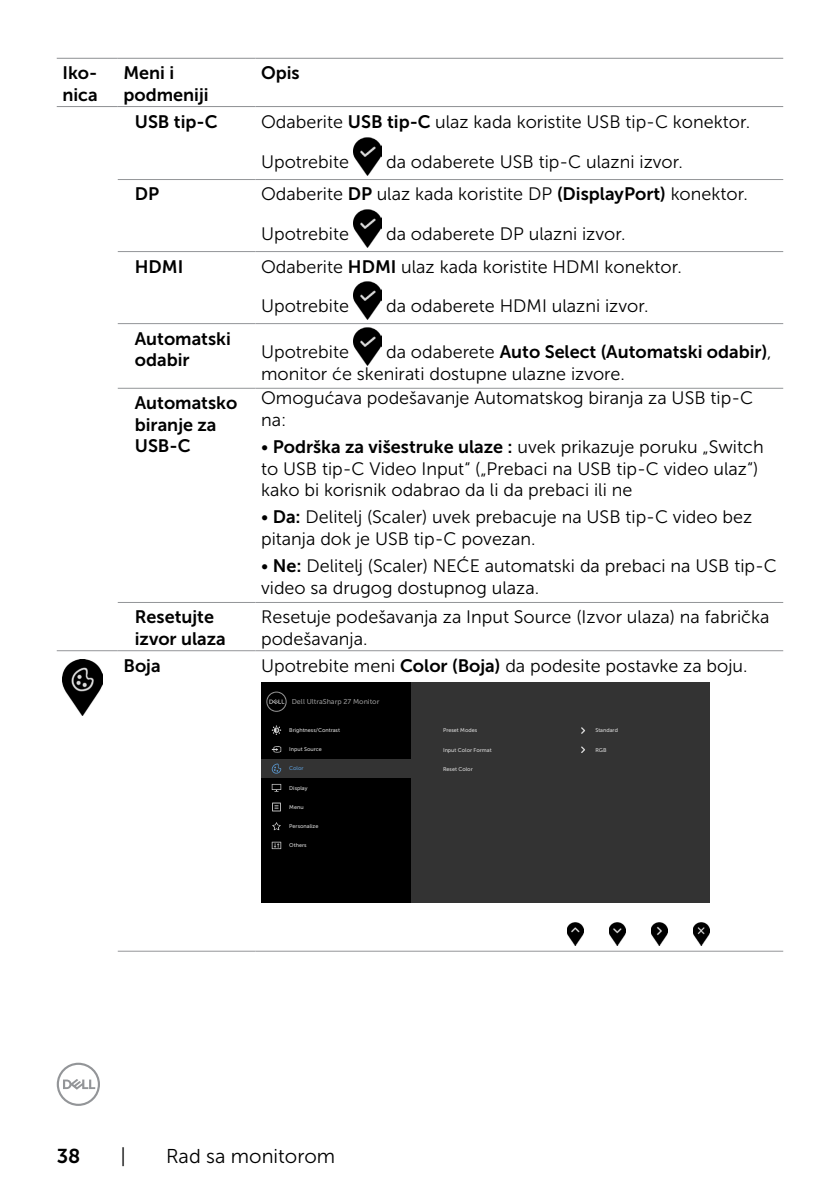
<style>
.page{position:relative;width:840px;height:1191px;background:#fff}
.page>*{position:absolute;margin:0;border:0;box-sizing:border-box;transform-origin:0 0}
.t1{font:20px "Museo Sans For Dell 300";color:#000}
.t2{font:20px "Museo Sans For Dell 700";color:#000}
.Table_Paragraph{font:18px/21.6px "Museo Sans For Dell 300";color:#000}
.Table_Paragraph-Inde{font:18px/21.6px "Museo Sans For Dell 700";color:#000}
.Table_Head{font:18px/21.6px "Museo Sans For Dell 700";color:#000}
.Table_Paragraph-2{font:18px/21.6px "Museo Sans For Dell 700";color:#000}
.t3{font:7px "Museo Sans For Dell 500";color:#939393}
.t4{font:5.4px "Museo Sans For Dell 500";color:#d9d9d9}
.t5{font:5.4px "Museo Sans For Dell 500";color:#5b9bd5}
.s1{font-family:"Museo Sans For Dell 700"}
</style>
<div class="page">
<svg style="left:57px;top:1062px;width:43px;height:44px"></svg>
<hr style="left:57px;top:106px;width:61px;height:1px;background:#939598">
<hr style="left:118px;top:106px;width:137px;height:1px;background:#939598">
<hr style="left:255px;top:106px;width:527px;height:1px;background:#939598">
<hr style="left:118px;top:179px;width:137px;height:1px;background:#939598">
<hr style="left:255px;top:179px;width:527px;height:1px;background:#939598">
<hr style="left:118px;top:251px;width:137px;height:1px;background:#939598">
<hr style="left:255px;top:251px;width:527px;height:1px;background:#939598">
<hr style="left:118px;top:323px;width:137px;height:1px;background:#939598">
<hr style="left:255px;top:323px;width:527px;height:1px;background:#939598">
<hr style="left:118px;top:388px;width:137px;height:1px;background:#939598">
<hr style="left:255px;top:388px;width:527px;height:1px;background:#939598">
<hr style="left:118px;top:602px;width:137px;height:1px;background:#939598">
<hr style="left:255px;top:602px;width:527px;height:1px;background:#939598">
<hr style="left:118px;top:650px;width:137px;height:1px;background:#939598">
<hr style="left:118px;top:951px;width:137px;height:1px;background:#939598">
<hr style="left:255px;top:951px;width:527px;height:1px;background:#939598">
<hr style="left:57px;top:650px;width:61px;height:1px;background:#939598">
<hr style="left:255px;top:650px;width:527px;height:1px;background:#939598">
<hr style="left:57px;top:58px;width:61px;height:1px;background:#939598">
<hr style="left:118px;top:58px;width:137px;height:1px;background:#939598">
<hr style="left:255px;top:58px;width:527px;height:1px;background:#939598">
<img style="left:354px;top:138px;width:27px;height:37px">
<img style="left:354px;top:210px;width:27px;height:37px">
<img style="left:354px;top:282px;width:27px;height:37px">
<img style="left:354px;top:328px;width:27px;height:37px">
<img style="left:62px;top:660px;width:40px;height:55px">
<div style="left:261px;top:682px;width:448px;height:221px;background:#333"></div>
<div style="left:261px;top:682px;width:149px;height:38px;background:#000"></div>
<svg style="left:266px;top:691px;width:20px;height:21px"></svg>
<div style="left:261px;top:740px;width:149px;height:19px;background:#000"></div>
<div style="left:261px;top:778px;width:149px;height:19px;background:#000"></div>
<div style="left:261px;top:797px;width:149px;height:19px;background:#000"></div>
<div style="left:261px;top:816px;width:149px;height:20px;background:#000"></div>
<div style="left:261px;top:836px;width:149px;height:19px;background:#000"></div>
<div style="left:261px;top:855px;width:149px;height:19px;background:#000"></div>
<div style="left:261px;top:874px;width:149px;height:19px;background:#000"></div>
<div style="left:261px;top:893px;width:149px;height:10px;background:#000"></div>
<div style="left:261px;top:720px;width:149px;height:20px;background:#000"></div>
<svg style="left:581px;top:727px;width:3px;height:7px"></svg>
<svg style="left:581px;top:746px;width:3px;height:7px"></svg>
<img style="left:567px;top:922px;width:16px;height:23px">
<img style="left:609px;top:922px;width:16px;height:23px">
<img style="left:651px;top:922px;width:16px;height:23px">
<img style="left:693px;top:922px;width:16px;height:23px">
<svg style="left:271px;top:746px;width:10px;height:6px"></svg>
<svg style="left:271px;top:784px;width:10px;height:7px"></svg>
<svg style="left:272px;top:802px;width:9px;height:9px"></svg>
<svg style="left:272px;top:822px;width:9px;height:8px"></svg>
<svg style="left:271px;top:841px;width:10px;height:8px"></svg>
<svg style="left:271px;top:725px;width:10px;height:10px"></svg>
<svg style="left:271px;top:763px;width:10px;height:11px"></svg>
<p class="Table_Head" style="left:62px;top:62px;width:37px">Iko&shy;nica</p>
<p class="Table_Head" style="left:123px;top:62px;width:87px">Meni i podmeniji</p>
<p class="Table_Head" style="left:261px;top:62px;width:40px">Opis</p>
<p class="Table_Paragraph-Inde" style="left:135px;top:111px;width:84px">USB tip-C</p>
<p class="Table_Paragraph" style="left:261px;top:112px;width:490px">Odaberite <span class="s1">USB tip-C</span> ulaz kada koristite USB tip-C konektor.</p>
<p class="Table_Paragraph" style="left:261px;top:151px;width:89px">Upotrebite</p>
<p class="Table_Paragraph" style="left:386px;top:151px;width:298px">da odaberete USB tip-C ulazni izvor.</p>
<p class="Table_Paragraph-Inde" style="left:135px;top:183px;width:26px">DP</p>
<p class="Table_Paragraph" style="left:261px;top:184px;width:488px">Odaberite <span class="s1">DP</span> ulaz kada koristite DP <span class="s1">(DisplayPort)</span> konektor.</p>
<p class="Table_Paragraph" style="left:261px;top:223px;width:89px">Upotrebite</p>
<p class="Table_Paragraph" style="left:386px;top:223px;width:241px">da odaberete DP ulazni izvor.</p>
<p class="Table_Paragraph-Inde" style="left:135px;top:255px;width:50px">HDMI</p>
<p class="Table_Paragraph" style="left:261px;top:256px;width:422px">Odaberite <span class="s1">HDMI</span> ulaz kada koristite HDMI konektor.</p>
<p class="Table_Paragraph" style="left:261px;top:295px;width:89px">Upotrebite</p>
<p class="Table_Paragraph" style="left:386px;top:295px;width:264px">da odaberete HDMI ulazni izvor.</p>
<p class="Table_Paragraph-Inde" style="left:135px;top:327px;width:98px">Automatski odabir</p>
<p class="Table_Paragraph" style="left:261px;top:341px;width:512px;text-indent:125px">da odaberete <span class="s1">Auto Select (Automatski odabir)</span>, monitor će skenirati dostupne ulazne izvore.</p>
<p class="Table_Paragraph" style="left:261px;top:341px;width:89px">Upotrebite</p>
<p class="Table_Paragraph-Inde" style="left:135px;top:392px;width:104px">Automatsko biranje za<br>USB-C</p>
<p class="Table_Paragraph" style="left:261px;top:387px;width:493px">Omogućava podešavanje Automatskog biranja za USB tip-C na:</p>
<p class="Table_Paragraph" style="left:261px;top:436px;width:504px">• <span class="s1">Podrška za višestruke ulaze :</span> uvek prikazuje poruku „Switch to USB tip-C Video Input“ („Prebaci na USB tip-C video ulaz“) kako bi korisnik odabrao da li da prebaci ili ne</p>
<p class="Table_Paragraph" style="left:261px;top:506px;width:492px">• <span class="s1">Da:</span> Delitelj (Scaler) uvek prebacuje na USB tip-C video bez pitanja dok je USB tip-C povezan.</p>
<p class="Table_Paragraph" style="left:261px;top:555px;width:517px">• <span class="s1">Ne:</span> Delitelj (Scaler) NEĆE automatski da prebaci na USB tip-C video sa drugog dostupnog ulaza.</p>
<p class="Table_Paragraph-2" style="left:135px;top:606px;width:93px">Resetujte izvor ulaza</p>
<p class="Table_Paragraph" style="left:261px;top:606px;width:509px">Resetuje podešavanja za Input Source (Izvor ulaza) na fabrička podešavanja.</p>
<p class="Table_Paragraph-2" style="left:123px;top:654px;width:39px">Boja</p>
<p class="Table_Paragraph" style="left:261px;top:655px;width:488px">Upotrebite meni <span class="s1">Color (Boja)</span> da podesite postavke za boju.</p>
<p class="t3" style="left:292px;top:697px;width:89px">Dell UltraSharp 27 Monitor</p>
<p class="t4" style="left:289px;top:727px;width:52px">Brightness/Contrast</p>
<p class="t5" style="left:289px;top:765px;width:16px">Color</p>
<p class="t4" style="left:289px;top:784px;width:20px">Display</p>
<p class="t4" style="left:595px;top:727px;width:24px">Standard</p>
<p class="t4" style="left:595px;top:746px;width:13px">RGB</p>
<p class="t4" style="left:443px;top:727px;width:36px">Preset Modes</p>
<p class="t4" style="left:443px;top:766px;width:31px">Reset Color</p>
<p class="t4" style="left:289px;top:746px;width:34px">Input Source</p>
<p class="t4" style="left:443px;top:746px;width:50px">Input Color Format</p>
<p class="t4" style="left:289px;top:804px;width:16px">Menu</p>
<p class="t4" style="left:289px;top:823px;width:31px">Personalize</p>
<p class="t4" style="left:289px;top:842px;width:19px">Others</p>
<p class="t2" style="left:57px;top:1144px;width:25px">38</p>
<p class="t1" style="left:120px;top:1145px;width:7px">|</p>
<p class="t1" style="left:166px;top:1145px;width:170px">Rad sa monitorom</p>
</div>
